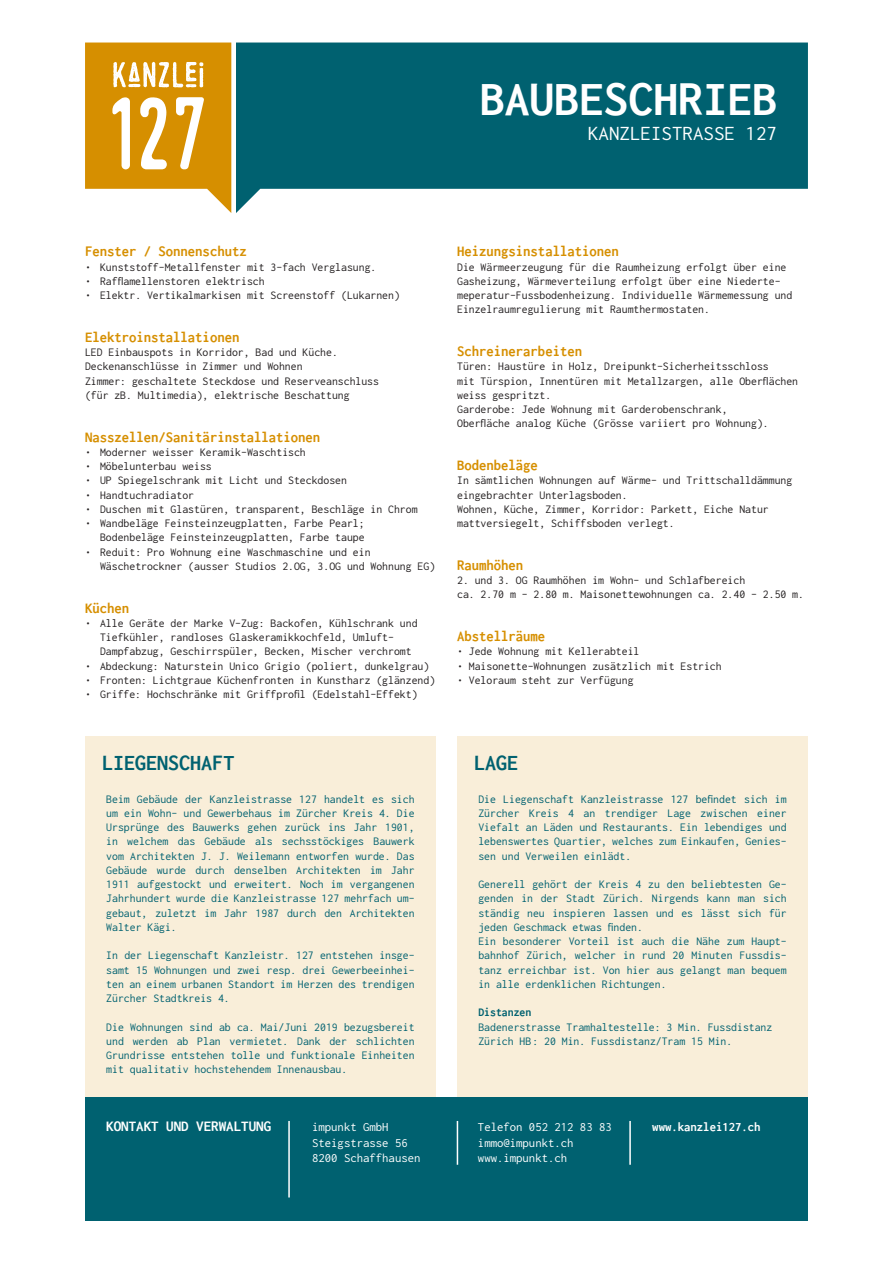
<style>
.page{position:relative;width:893px;height:1263px;background:#fff}
.page>*{position:absolute;margin:0;border:0;box-sizing:border-box;transform-origin:0 0}
.t1{font:700 49.5px "Inconsolata";color:#fff}
.t2{font:700 22.5px "Inconsolata";color:#006170}
.t3{font:21px "Inconsolata";color:#fff}
.t4{font:700 15px "Inconsolata";color:#d68f00}
.t5{font:700 15px "Inconsolata";color:#fff}
.t6{font:12.75px/15.3px "Inconsolata";color:#fff}
.t7{font:700 12.75px "Inconsolata";color:#fff}
.t8{font:12px/14.2px "Inconsolata";color:#231f20}
.t9{font:12px/14.2px "Inconsolata";color:#006170;text-align:justify}
.t10{font:700 12px "Inconsolata";color:#006170}
</style>
<div class="page">
<div style="left:85px;top:736px;width:351px;height:372px;background:#f9eed9"></div>
<div style="left:457px;top:736px;width:351px;height:377px;background:#f9eed9"></div>
<svg style="left:236px;top:43px;width:572px;height:170px;background:#237683"></svg>
<div style="left:85px;top:1097px;width:723px;height:124px;background:#006170"></div>
<hr style="left:288px;top:1121px;width:2px;height:76px;background:#fff">
<hr style="left:457px;top:1121px;width:1px;height:44px;background:#fff">
<hr style="left:629px;top:1121px;width:2px;height:44px;background:#fff">
<svg style="left:85px;top:43px;width:146px;height:170px"></svg>
<h1 class="t1" style="left:480px;top:65px;width:298px">BAUBESCHRIEB</h1>
<h3 class="t3" style="left:588px;top:120px;width:190px">KANZLEISTRASSE 127</h3>
<p class="t4" style="left:85px;top:241px;width:163px">Fenster / Sonnenschutz</p>
<p class="t8" style="left:85px;top:259px;width:293px">• Kunststoff-Metallfenster mit 3-fach Verglasung.</p>
<p class="t8" style="left:85px;top:274px;width:181px">• Rafflamellenstoren elektrisch</p>
<p class="t8" style="left:85px;top:288px;width:316px">• Elektr. Vertikalmarkisen mit Screenstoff (Lukarnen)</p>
<p class="t4" style="left:85px;top:327px;width:156px">Elektroinstallationen</p>
<p class="t8" style="left:85px;top:345px;width:295px">LED Einbauspots in Korridor, Bad und Küche.<br>Deckenanschlüsse in Zimmer und Wohnen<br>Zimmer: geschaltete Steckdose und Reserveanschluss (für zB. Multimedia), elektrische Beschattung</p>
<p class="t4" style="left:85px;top:426px;width:237px">Nasszellen/Sanitärinstallationen</p>
<p class="t8" style="left:85px;top:445px;width:222px">• Moderner weisser Keramik-Waschtisch</p>
<p class="t8" style="left:85px;top:459px;width:128px">• Möbelunterbau weiss</p>
<p class="t8" style="left:85px;top:473px;width:263px">• UP Spiegelschrank mit Licht und Steckdosen</p>
<p class="t8" style="left:85px;top:487px;width:111px">• Handtuchradiator</p>
<p class="t8" style="left:85px;top:502px;width:334px">• Duschen mit Glastüren, transparent, Beschläge in Chrom</p>
<p class="t8" style="left:85px;top:516px;width:281px;text-align:right">• Wandbeläge Feinsteinzeugplatten, Farbe Pearl;<br>Bodenbeläge Feinsteinzeugplatten, Farbe taupe</p>
<p class="t8" style="left:100px;top:544px;width:337px;text-indent:-15px">• Reduit: Pro Wohnung eine Waschmaschine und ein<br>Wäschetrockner (ausser Studios 2.OG, 3.OG und Wohnung EG)</p>
<p class="t4" style="left:85px;top:597px;width:46px">Küchen</p>
<p class="t8" style="left:100px;top:616px;width:319px;text-indent:-15px">• Alle Geräte der Marke V-Zug: Backofen, Kühlschrank und<br>Tiefkühler, randloses Glaskeramikkochfeld, Umluft-<br>Dampfabzug, Geschirrspüler, Becken, Mischer verchromt</p>
<p class="t8" style="left:85px;top:658px;width:346px">• Abdeckung: Naturstein Unico Grigio (poliert, dunkelgrau)</p>
<p class="t8" style="left:85px;top:673px;width:352px">• Fronten: Lichtgraue Küchenfronten in Kunstharz (glänzend)</p>
<p class="t8" style="left:85px;top:687px;width:334px">• Griffe: Hochschränke mit Griffprofil (Edelstahl-Effekt)</p>
<p class="t4" style="left:457px;top:241px;width:163px">Heizungsinstallationen</p>
<p class="t8" style="left:457px;top:259px;width:337px">Die Wärmeerzeugung für die Raumheizung erfolgt über eine Gasheizung, Wärmeverteilung erfolgt über eine Niederte&shy;meperatur-Fussbodenheizung. Individuelle Wärmemessung und Einzelraumregulierung mit Raumthermostaten.</p>
<p class="t4" style="left:457px;top:341px;width:126px">Schreinerarbeiten</p>
<p class="t8" style="left:457px;top:359px;width:343px">Türen: Haustüre in Holz, Dreipunkt-Sicherheitsschloss<br>mit Türspion, Innentüren mit Metallzargen, alle Oberflächen weiss gespritzt.<br>Garderobe: Jede Wohnung mit Garderobenschrank,<br>Oberfläche analog Küche (Grösse variiert pro Wohnung).</p>
<p class="t4" style="left:457px;top:455px;width:82px">Bodenbeläge</p>
<p class="t8" style="left:457px;top:473px;width:337px">In sämtlichen Wohnungen auf Wärme- und Trittschalldämmung eingebrachter Unterlagsboden.<br>Wohnen, Küche, Zimmer, Korridor: Parkett, Eiche Natur mattversiegelt, Schiffsboden verlegt.</p>
<p class="t4" style="left:457px;top:555px;width:68px">Raumhöhen</p>
<p class="t8" style="left:457px;top:573px;width:348px">2. und 3. OG Raumhöhen im Wohn- und Schlafbereich<br>ca. 2.70 m – 2.80 m. Maisonettewohnungen ca. 2.40 – 2.50 m.</p>
<p class="t4" style="left:457px;top:626px;width:90px">Abstellräume</p>
<p class="t8" style="left:457px;top:644px;width:184px">• Jede Wohnung mit Kellerabteil</p>
<p class="t8" style="left:457px;top:658px;width:266px">• Maisonette-Wohnungen zusätzlich mit Estrich</p>
<p class="t8" style="left:457px;top:673px;width:178px">• Veloraum steht zur Verfügung</p>
<h2 class="t2" style="left:102px;top:747px;width:134px">LIEGENSCHAFT</h2>
<h2 class="t2" style="left:474px;top:747px;width:46px">LAGE</h2>
<p class="t9" style="left:106px;top:791px;width:310px">Beim Gebäude der Kanzleistrasse 127 handelt es sich um ein Wohn- und Gewerbehaus im Zürcher Kreis 4. Die Ursprünge des Bauwerks gehen zurück ins Jahr 1901, in welchem das Gebäude als sechsstöckiges Bauwerk vom Architekten J. J. Weilemann entworfen wurde. Das Gebäude wurde durch denselben Architekten im Jahr 1911 aufgestockt und erweitert. Noch im vergangenen Jahrhundert wurde die Kanzleistrasse 127 mehrfach um&shy;gebaut, zuletzt im Jahr 1987 durch den Architekten Walter Kägi.</p>
<p class="t9" style="left:106px;top:948px;width:310px">In der Liegenschaft Kanzleistr. 127 entstehen insge&shy;samt 15 Wohnungen und zwei resp. drei Gewerbeeinhei&shy;ten an einem urbanen Standort im Herzen des trendigen Zürcher Stadtkreis 4.</p>
<p class="t9" style="left:106px;top:1019px;width:310px">Die Wohnungen sind ab ca. Mai/Juni 2019 bezugsbereit und werden ab Plan vermietet. Dank der schlichten Grundrisse entstehen tolle und funktionale Einheiten mit qualitativ hochstehendem Innenausbau.</p>
<p class="t9" style="left:478px;top:791px;width:310px">Die Liegenschaft Kanzleistrasse 127 befindet sich im Zürcher Kreis 4 an trendiger Lage zwischen einer Viefalt an Läden und Restaurants. Ein lebendiges und lebenswertes Quartier, welches zum Einkaufen, Genies&shy;sen und Verweilen einlädt.</p>
<p class="t9" style="left:478px;top:877px;width:310px;text-align:left">Generell gehört der Kreis 4 zu den beliebtesten Ge&shy;genden in der Stadt Zürich. Nirgends kann man sich ständig neu inspieren lassen und es lässt sich für jeden Geschmack etwas finden.<br>Ein besonderer Vorteil ist auch die Nähe zum Haupt&shy;bahnhof Zürich, welcher in rund 20 Minuten Fussdis&shy;tanz erreichbar ist. Von hier aus gelangt man bequem in alle erdenklichen Richtungen.</p>
<p class="t10" style="left:478px;top:1004px;width:54px">Distanzen</p>
<p class="t9" style="left:478px;top:1019px;width:295px">Badenerstrasse Tramhaltestelle: 3 Min. Fussdistanz<br>Zürich HB: 20 Min. Fussdistanz/Tram 15 Min.</p>
<p class="t5" style="left:106px;top:1116px;width:166px">KONTAKT UND VERWALTUNG</p>
<p class="t7" style="left:652px;top:1118px;width:110px">www.kanzlei127.ch</p>
<p class="t6" style="left:312px;top:1119px;width:110px">impunkt GmbH<br>Steigstrasse 56<br>8200 Schaffhausen</p>
<p class="t6" style="left:478px;top:1119px;width:135px">Telefon 052 212 83 83 immo@impunkt.ch www.impunkt.ch</p>
</div>
